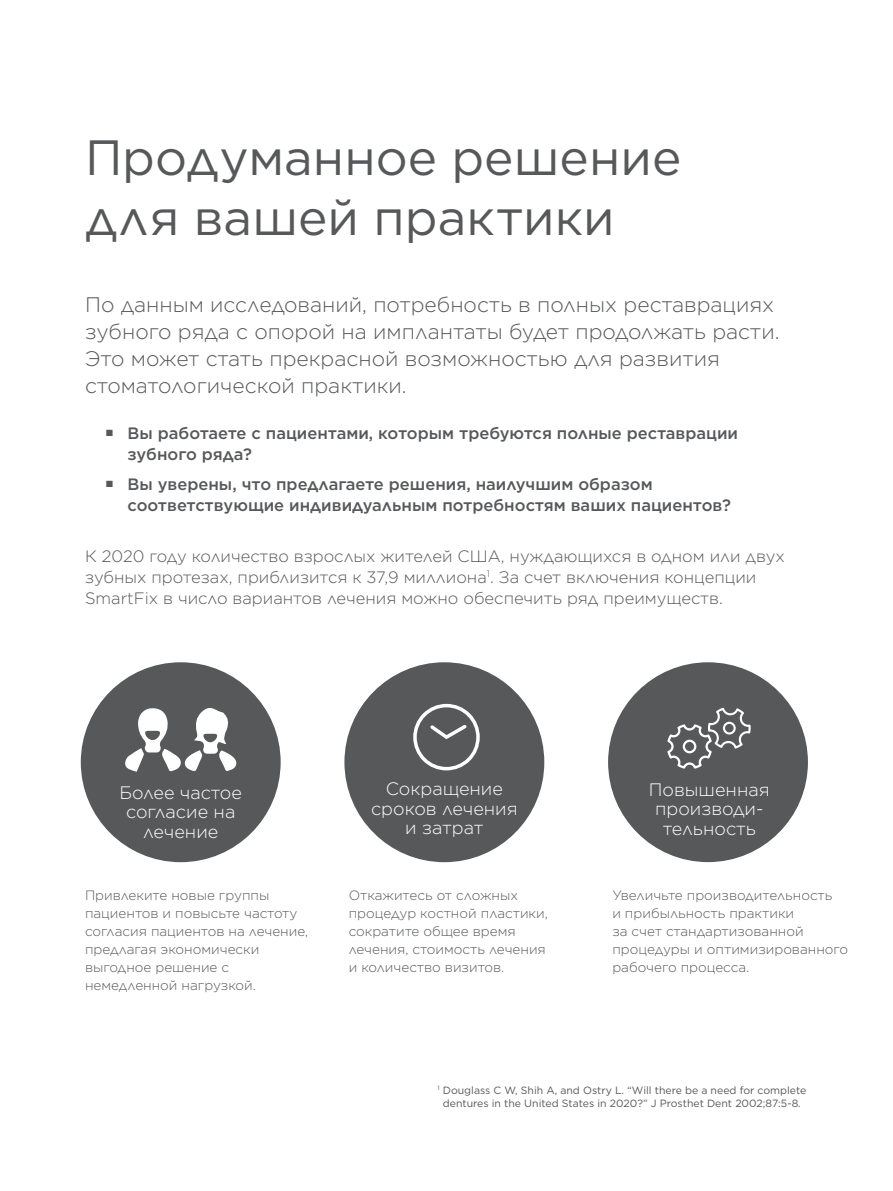
<style>
.page{position:relative;width:893px;height:1191px;background:#fff}
.page>*{position:absolute;margin:0;border:0;box-sizing:border-box;transform-origin:0 0}
.DS_headlines{font:49.5px/60px "Gotham";color:#57585a}
.DS_intro_text{font:300 21px/27px "Gotham";color:#57585a}
.t1{font:300 18px/19.5px "Gotham";color:#fff;text-align:center}
.DS_intro_text-2{font:300 16.5px/21px "Gotham";color:#57585a}
.t2{font:500 16.5px/21px "Gotham";color:#57585a}
.DS_body_text{font:300 13.5px/18px "Gotham";color:#57585a}
.DS_captions{font:10.5px/13.5px "Gotham";color:#57585a;text-align:center}
</style>
<div class="page">
<div style="left:81px;top:662px;width:200px;height:200px;background:#57585a;border-radius:50%"></div>
<svg style="left:125px;top:708px;width:112px;height:64px"></svg>
<div style="left:344px;top:662px;width:200px;height:200px;background:#57585a;border-radius:50%"></div>
<svg style="left:413px;top:704px;width:67px;height:66px"></svg>
<div style="left:608px;top:662px;width:200px;height:200px;background:#57585a;border-radius:50%"></div>
<svg style="left:667px;top:707px;width:84px;height:61px"></svg>
<p class="DS_headlines" style="left:85px;top:126px;width:598px">Продуманное решение для вашей практики</p>
<p class="DS_intro_text" style="left:85px;top:290px;width:696px">По данным исследований, потребность в полных реставрациях зубного ряда с опорой на имплантаты будет продолжать расти.<br>Это может стать прекрасной возможностью для развития стоматологической практики.</p>
<p class="t2" style="left:128px;top:422px;width:612px;text-indent:-21px">■ Вы работаете с пациентами, которым требуются полные реставрации зубного ряда?</p>
<p class="t2" style="left:128px;top:473px;width:605px;text-indent:-21px">■ Вы уверены, что предлагаете решения, наилучшим образом соответствующие индивидуальным потребностям ваших пациентов?</p>
<p class="DS_intro_text-2" style="left:85px;top:545px;width:701px">К 2020 году количество взрослых жителей США, нуждающихся в одном или двух зубных протезах, приблизится к 37,9 миллиона<sup>1</sup>. За счет включения концепции<br>SmartFix в число вариантов лечения можно обеспечить ряд преимуществ.</p>
<p class="t1" style="left:119px;top:782px;width:124px">Более частое согласие на лечение</p>
<p class="t1" style="left:371px;top:778px;width:148px">Сокращение сроков лечения и затрат</p>
<p class="t1" style="left:649px;top:779px;width:122px">Повышенная производи&shy;тельность</p>
<p class="DS_body_text" style="left:349px;top:886px;width:201px">Откажитесь от сложных процедур костной пластики, сократите общее время лечения, стоимость лечения и количество визитов.</p>
<p class="DS_body_text" style="left:85px;top:886px;width:225px">Привлеките новые группы пациентов и повысьте частоту согласия пациентов на лечение, предлагая экономически выгодное решение с немедленной нагрузкой.</p>
<p class="DS_body_text" style="left:612px;top:886px;width:237px">Увеличьте производительность<br>и прибыльность практики<br>за счет стандартизованной процедуры и оптимизированного рабочего процесса.</p>
<p class="DS_captions" style="left:437px;top:1083px;width:370px"><sup>1</sup> Douglass C W, Shih A, and Ostry L. “Will there be a need for complete dentures in the United States in 2020?” J Prosthet Dent 2002;87:5-8.</p>
</div>
